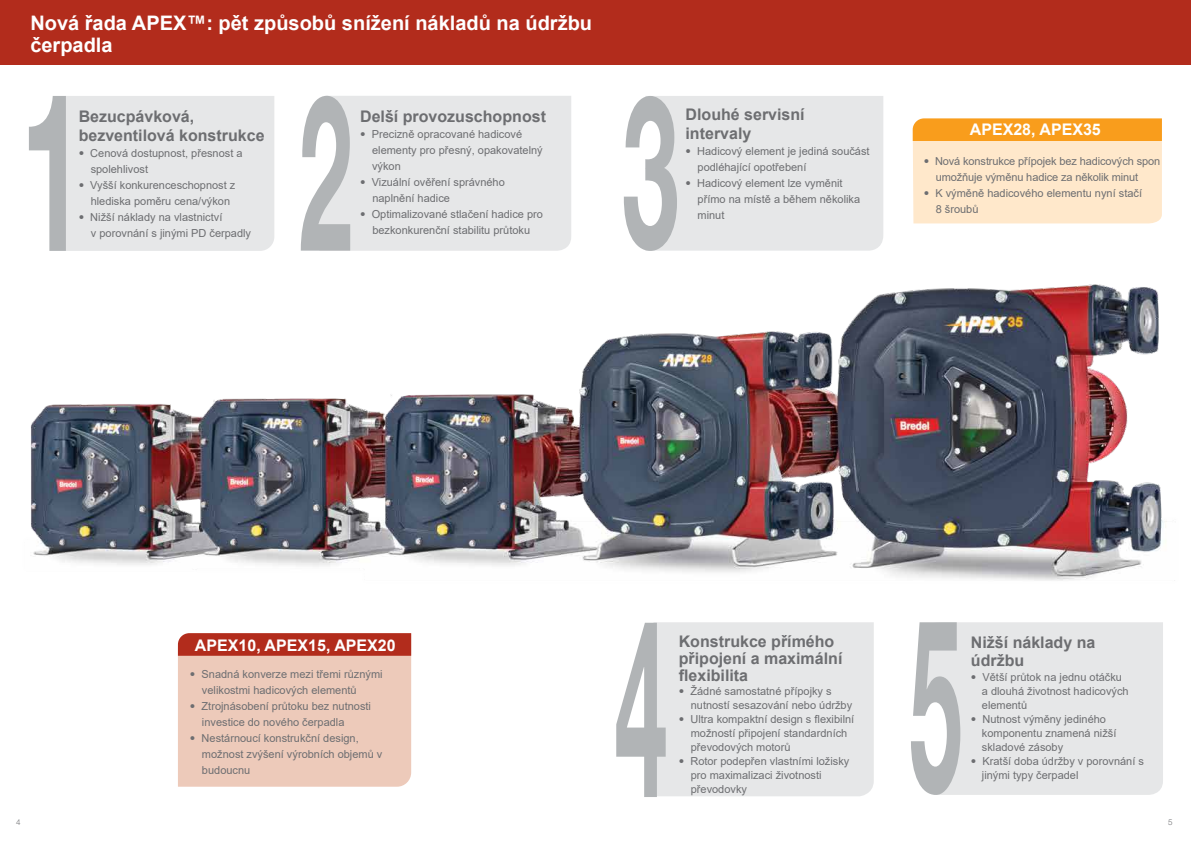
<style>
.page{position:relative;width:1191px;height:842px;background:#fff}
.page>*{position:absolute;margin:0;border:0;box-sizing:border-box;transform-origin:0 0}
.t1{font:700 20px/22px "Arial";color:#fff}
.t2{font:700 16px/19px "Arial";color:#6d6e71}
.t3{font:700 16px "Arial";color:#fff}
.t4{font:11px/16px "Arial";color:#6d6e71}
.t5{font:300 8px "Helvetica Neue LT Std";color:#6d6e71}
.s1{font-family:"Helvetica Neue LT Std";font-weight:300}
</style>
<div class="page">
<div style="left:0;top:0;width:1191px;height:65px;background:#b22c1c"></div>
<div style="left:350px;top:96px;width:221px;height:155px;background:#e6e7e8"></div>
<svg style="left:178px;top:633px;width:233px;height:154px;background:#e4b3a3"></svg>
<div style="left:960px;top:622px;width:203px;height:173px;background:#e6e7e8"></div>
<svg style="left:912px;top:118px;width:249px;height:105px;background:#fdd8a6"></svg>
<svg style="left:623px;top:96px;width:260px;height:155px;background:#e2e4e5"></svg>
<svg style="left:616px;top:622px;width:257px;height:175px;background:#e2e4e5"></svg>
<svg style="left:911px;top:622px;width:49px;height:173px"></svg>
<svg style="left:301px;top:96px;width:49px;height:155px"></svg>
<svg style="left:29px;top:96px;width:245px;height:155px;background:#e3e4e5"></svg>
<img style="left:31px;top:284px;width:1144px;height:297px">
<h1 class="t1" style="left:30px;top:12px;width:563px">Nová řada APEX™: pět způsobů snížení nákladů na údržbu čerpadla</h1>
<h2 class="t2" style="left:79px;top:107px;width:187px">Bezucpávková, bezventilová konstrukce</h2>
<p class="t4" style="left:91px;top:145px;width:153px;text-indent:-12px"><span class="s1">•</span> Cenová dostupnost, přesnost a spolehlivost</p>
<p class="t4" style="left:91px;top:177px;width:146px;text-indent:-12px"><span class="s1">•</span> Vyšší konkurenceschopnost z hlediska poměru cena/výkon</p>
<p class="t4" style="left:91px;top:209px;width:162px;text-indent:-12px"><span class="s1">•</span> Nižší náklady na vlastnictví<br>v porovnání s jinými PD čerpadly</p>
<h2 class="t2" style="left:360px;top:107px;width:187px">Delší provozuschopnost</h2>
<p class="t4" style="left:372px;top:126px;width:172px;text-indent:-12px"><span class="s1">•</span> Precizně opracované hadicové elementy pro přesný, opakovatelný výkon</p>
<p class="t4" style="left:372px;top:174px;width:134px;text-indent:-12px"><span class="s1">•</span> Vizuální ověření správného naplnění hadice</p>
<p class="t4" style="left:360px;top:206px;width:184px;text-align:center"><span class="s1">•</span> Optimalizované stlačení hadice pro bezkonkurenční stabilitu průtoku</p>
<h2 class="t2" style="left:685px;top:105px;width:121px">Dlouhé servisní intervaly</h2>
<p class="t4" style="left:697px;top:143px;width:174px;text-indent:-12px"><span class="s1">•</span> Hadicový element je jediná součást podléhající opotřebení</p>
<p class="t4" style="left:697px;top:175px;width:164px;text-indent:-12px"><span class="s1">•</span> Hadicový element lze vyměnit přímo na místě a během několika minut</p>
<h2 class="t3" style="left:969px;top:118px;width:133px">APEX28, APEX35</h2>
<p class="t4" style="left:935px;top:153px;width:226px;text-indent:-12px"><span class="s1">•</span> Nová konstrukce přípojek bez hadicových spon umožňuje výměnu hadice za několik minut</p>
<p class="t4" style="left:935px;top:185px;width:208px;text-indent:-12px"><span class="s1">•</span> K výměně hadicového elementu nyní stačí<br>8 šroubů</p>
<h2 class="t2" style="left:679px;top:633px;width:165px;line-height:17px">Konstrukce přímého připojení a maximální flexibilita</h2>
<p class="t4" style="left:691px;top:684px;width:163px;line-height:14px;text-indent:-12px"><span class="s1">•</span> Žádné samostatné přípojky s nutností sesazování nebo údržby</p>
<p class="t4" style="left:691px;top:712px;width:165px;line-height:14px;text-indent:-12px"><span class="s1">•</span> Ultra kompaktní design s flexibilní možností připojení standardních převodových motorů</p>
<p class="t4" style="left:691px;top:754px;width:160px;line-height:14px;text-indent:-12px"><span class="s1">•</span> Rotor podepřen vlastními ložisky pro maximalizaci životnosti převodovky</p>
<h2 class="t3" style="left:195px;top:634px;width:202px">APEX10, APEX15, APEX20</h2>
<h2 class="t2" style="left:971px;top:632px;width:126px">Nižší náklady na údržbu</h2>
<p class="t4" style="left:982px;top:669px;width:148px;line-height:14px;text-indent:-11px"><span class="s1">•</span> Větší průtok na jednu otáčku a dlouhá životnost hadicových elementů</p>
<p class="t4" style="left:982px;top:711px;width:136px;line-height:14px;text-indent:-11px"><span class="s1">•</span> Nutnost výměny jediného komponentu znamená nižší skladové zásoby</p>
<p class="t4" style="left:982px;top:754px;width:164px;line-height:14px;text-indent:-11px"><span class="s1">•</span> Kratší doba údržby v porovnání s jinými typy čerpadel</p>
<p class="t4" style="left:202px;top:666px;width:182px;text-indent:-12px"><span class="s1">•</span> Snadná konverze mezi třemi různými velikostmi hadicových elementů</p>
<p class="t4" style="left:202px;top:698px;width:170px;text-indent:-12px"><span class="s1">•</span> Ztrojnásobení průtoku bez nutnosti investice do nového čerpadla</p>
<p class="t4" style="left:202px;top:730px;width:182px;text-indent:-12px"><span class="s1">•</span> Nestárnoucí konstrukční design, možnost zvýšení výrobních objemů v budoucnu</p>
<p class="t5" style="left:16px;top:817px;width:6px">4</p>
<p class="t5" style="left:1168px;top:817px;width:6px">5</p>
</div>
